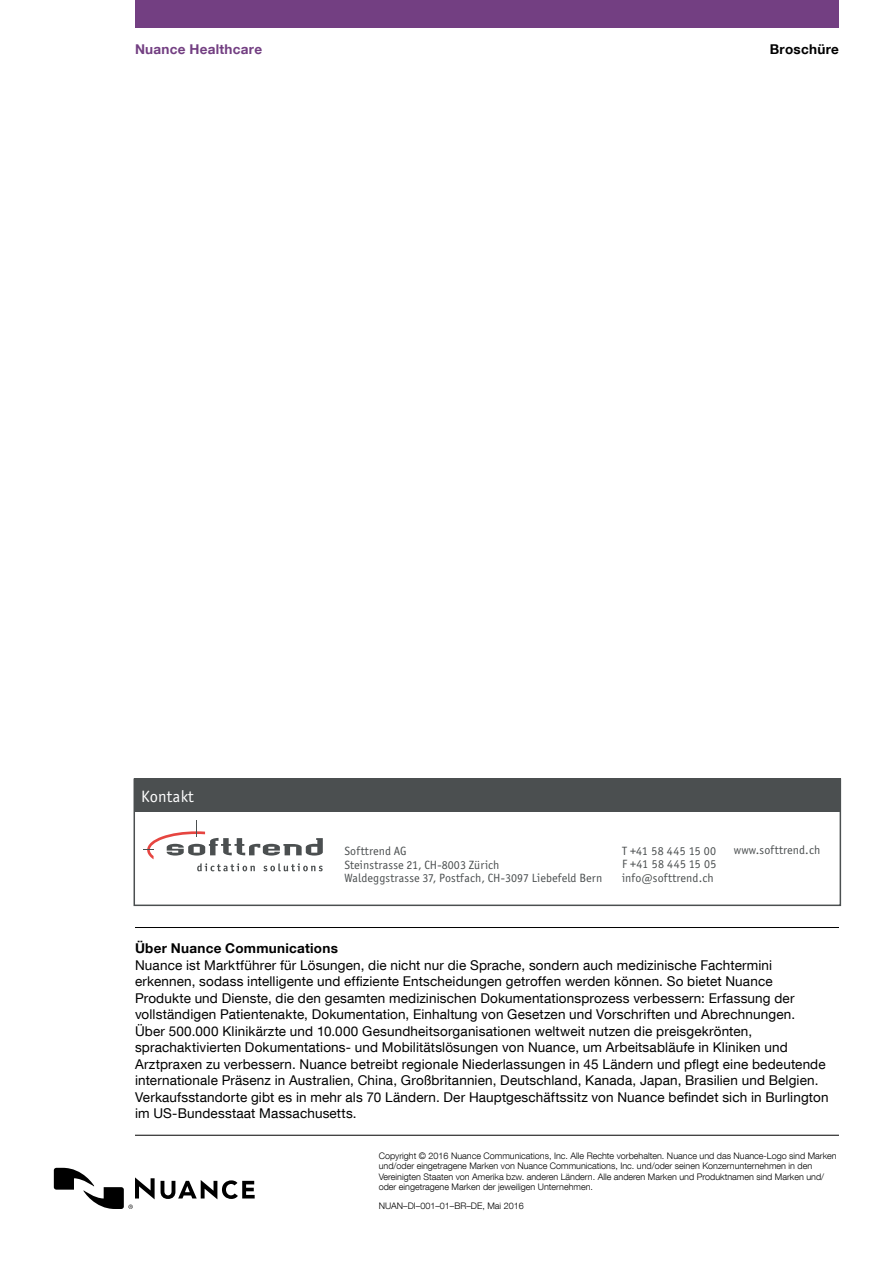
<style>
.page{position:relative;width:893px;height:1263px;background:#fff}
.page>*{position:absolute;margin:0;border:0;box-sizing:border-box;transform-origin:0 0}
.t1{font:16.5px "Officina Sans ITC Std";letter-spacing:.01em;color:#fff}
.t2{font:13.5px/16.5px "Helvetica Neue LT Com";letter-spacing:.01em;color:#000}
.t3{font:700 13.5px "Helvetica Neue LT Com";letter-spacing:.02em;color:#000}
.t4{font:700 13.5px "Helvetica Neue LT Com";letter-spacing:.02em;color:#733f82}
.t5{font:12px/13.5px "Officina Sans ITC Std";letter-spacing:.01em;color:#4b4f50}
.t6{font:300 9px/10.5px "Helvetica Neue LT Com";color:#000}
</style>
<div class="page">
<div style="left:135px;top:0;width:704px;height:27px;background:#733f82"></div>
<svg style="left:161px;top:1180px;width:94px;height:19px"></svg>
<svg style="left:54px;top:1168px;width:101px;height:41px"></svg>
<hr style="left:135px;top:1135px;width:704px;height:1px;background:#000">
<hr style="left:135px;top:927px;width:704px;height:1px;background:#000">
<div style="left:134px;top:778px;width:707px;height:128px;border:2px solid #4b4f50"></div>
<div style="left:134px;top:779px;width:707px;height:33px;background:#4b4f50"></div>
<svg style="left:135px;top:821px;width:188px;height:64px"></svg>
<p class="t4" style="left:135px;top:41px;width:129px">Nuance Healthcare</p>
<p class="t3" style="left:770px;top:41px;width:71px">Broschüre</p>
<p class="t1" style="left:141px;top:787px;width:54px">Kontakt</p>
<p class="t5" style="left:344px;top:844px;width:259px">Softtrend AG<br>Steinstrasse 21, CH-8003 Zürich<br>Waldeggstrasse 37, Postfach, CH-3097 Liebefeld Bern</p>
<p class="t5" style="left:622px;top:844px;width:96px;text-align:justify">T +41 58 445 15 00<br>F +41 58 445 15 05 info@softtrend.ch</p>
<p class="t5" style="left:734px;top:843px;width:88px">www.softtrend.ch</p>
<p class="t3" style="left:135px;top:940px;width:204px">Über Nuance Communications</p>
<p class="t2" style="left:135px;top:956px;width:695px">Nuance ist Marktführer für Lösungen, die nicht nur die Sprache, sondern auch medizinische Fachtermini erkennen, sodass intelligente und effiziente Entscheidungen getroffen werden können. So bietet Nuance Produkte und Dienste, die den gesamten medizinischen Dokumentationsprozess verbessern: Erfassung der vollständigen Patientenakte, Dokumentation, Einhaltung von Gesetzen und Vorschriften und Abrechnungen.<br>Über 500.000 Klinikärzte und 10.000 Gesundheitsorganisationen weltweit nutzen die preisgekrönten, sprachaktivierten Dokumentations- und Mobilitätslösungen von Nuance, um Arbeitsabläufe in Kliniken und Arztpraxen zu verbessern. Nuance betreibt regionale Niederlassungen in 45 Ländern und pflegt eine bedeutende internationale Präsenz in Australien, China, Großbritannien, Deutschland, Kanada, Japan, Brasilien und Belgien.<br>Verkaufsstandorte gibt es in mehr als 70 Ländern. Der Hauptgeschäftssitz von Nuance befindet sich in Burlington im US-Bundesstaat Massachusetts.</p>
<p class="t6" style="left:379px;top:1150px;width:460px">Copyright © 2016 Nuance Communications, Inc. Alle Rechte vorbehalten. Nuance und das Nuance-Logo sind Marken und/oder eingetragene Marken von Nuance Communications, Inc. und/oder seinen Konzernunternehmen in den Vereinigten Staaten von Amerika bzw. anderen Ländern. Alle anderen Marken und Produktnamen sind Marken und/ oder eingetragene Marken der jeweiligen Unternehmen.</p>
<p class="t6" style="left:379px;top:1200px;width:147px">NUAN–DI–001–01–BR–DE, Mai 2016</p>
</div>
